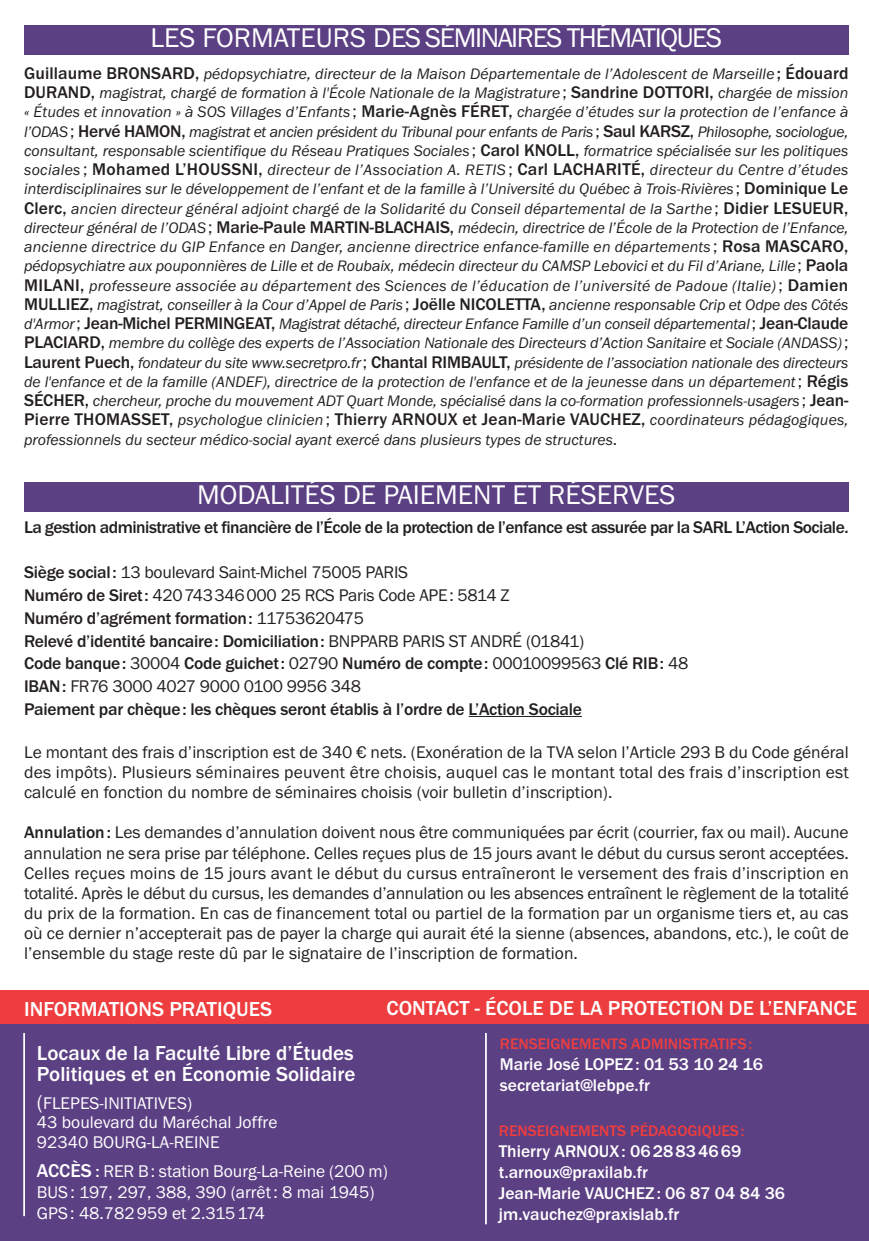
<style>
.page{position:relative;width:869px;height:1241px;background:#fff}
.page>*{position:absolute;margin:0;border:0;box-sizing:border-box;transform-origin:0 0}
.t1{font:28px "Franklin Gothic";letter-spacing:-.05em;color:#fff}
.t2{font:28px "Franklin Gothic";color:#fff}
.t3{font:500 21px/43.9px "Franklin Gothic";color:#fff}
.t4{font:17.5px/20.1px "Franklin Gothic";color:#231f20;text-align:justify}
.t5{font:500 17.5px/22.8px "Franklin Gothic";letter-spacing:-.015em;color:#231f20}
.t6{font:17.5px/19.2px "Franklin Gothic";color:#fff}
.t7{font:500 17.5px/21px "Franklin Gothic";color:#fff}
.t8{font:500 17.5px "Franklin Gothic";letter-spacing:.01em;color:#231f20}
.t9{font:italic 15.75px/19.2px "Franklin Gothic";color:#231f20;text-align:justify}
.t10{font:500 15.75px "Franklin Gothic";color:#ee3d3e}
.s1{font-weight:500;font-style:normal;font-size:17.5px}
.s2{font-style:normal;font-size:17.5px}
.s3{font-weight:400;font-style:italic;font-size:15.75px}
.s4{font-weight:400}
.s5{font-weight:500}
.s6{font-size:21px}
.s7{font-weight:500;font-size:19.25px}
</style>
<div class="page">
<div style="left:24px;top:25px;width:824px;height:30px;background:#5c4084"></div>
<div style="left:24px;top:482px;width:824px;height:30px;background:#5c4084"></div>
<hr style="left:468px;top:716px;width:113px;height:1px;background:#231f20">
<div style="left:0;top:990px;width:868px;height:250px;background:#5c4084"></div>
<div style="left:0;top:990px;width:868px;height:33px;background:#ee3d3e"></div>
<hr style="left:485px;top:1032px;width:1px;height:192px;background:#fff">
<hr style="left:23px;top:1032px;width:2px;height:183px;background:#fff">
<h1 class="t1" style="left:150px;top:28px;width:573px">LES FORMATEURS DES SÉMINAIRES THÉMATIQUES</h1>
<p class="t9" style="left:24px;top:65px;width:825px"><span class="s1">Guillaume BRONSARD,</span> pédopsychiatre, directeur de la Maison Départementale de l’Adolescent de Marseille <span class="s1">; Édouard DURAND,</span> magistrat, chargé de formation à l'École Nationale de la Magistrature <span class="s2">;</span> <span class="s1">Sandrine DOTTORI,</span> chargée de mission « Études et innovation » à SOS Villages d’Enfants <span class="s2">;</span> <span class="s1">Marie-Agnès FÉRET,</span> chargée d’études sur la protection de l’enfance à l’ODAS<span class="s2">;</span> <span class="s1">Hervé HAMON,</span> magistrat et ancien président du Tribunal pour enfants de Paris <span class="s2">;</span> <span class="s1">Saul KARSZ,</span> Philosophe, sociologue, consultant, responsable scientifique du Réseau Pratiques Sociales <span class="s2">;</span> <span class="s1">Carol KNOLL,</span> formatrice spécialisée sur les politiques sociales <span class="s2">;</span> <span class="s1">Mohamed L’HOUSSNI,</span> directeur de l’Association A. RETIS <span class="s2">;</span> <span class="s1">Carl LACHARITÉ,</span> directeur du Centre d’études interdisciplinaires sur le développement de l’enfant et de la famille à l’Université du Québec à Trois-Rivières <span class="s2">;</span> <span class="s1">Dominique Le Clerc,</span> ancien directeur général adjoint chargé de la Solidarité du Conseil départemental de la Sarthe <span class="s2">;</span> <span class="s1">Didier LESUEUR, </span>directeur général de l’ODAS<span class="s2">;</span> <span class="s1">Marie-Paule MARTIN-BLACHAIS,</span> médecin, directrice de l’École de la Protection de l’Enfance, ancienne directrice du GIP Enfance en Danger, ancienne directrice enfance-famille en départements <span class="s2">;</span> <span class="s1">Rosa MASCARO, </span>pédopsychiatre aux pouponnières de Lille et de Roubaix, médecin directeur du CAMSP Lebovici et du Fil d’Ariane, Lille<span class="s2">;</span> <span class="s1">Paola MILANI,</span> professeure associée au département des Sciences de l’éducation de l’université de Padoue (Italie) <span class="s2">;</span> <span class="s1">Damien MULLIEZ,</span> magistrat, conseiller à la Cour d’Appel de Paris <span class="s2">;</span> <span class="s1">Joëlle NICOLETTA,</span> ancienne responsable Crip et Odpe des Côtés d'Armor<span class="s2">;</span> <span class="s1">Jean-Michel PERMINGEAT,</span> Magistrat détaché, directeur Enfance Famille d’un conseil départemental<span class="s2">;</span> <span class="s1">Jean-Claude PLACIARD,</span> membre du collège des experts de l’Association Nationale des Directeurs d’Action Sanitaire et Sociale (ANDASS)<span class="s2">; </span><span class="s1">Laurent Puech,</span> fondateur du site www.secretpro.fr<span class="s2">;</span> <span class="s1">Chantal RIMBAULT,</span> présidente de l’association nationale des directeurs de l'enfance et de la famille (ANDEF), directrice de la protection de l'enfance et de la jeunesse dans un département<span class="s2">;</span> <span class="s1">Régis SÉCHER,</span> chercheur, proche du mouvement ADT Quart Monde, spécialisé dans la co-formation professionnels-usagers <span class="s2">;</span> <span class="s1">Jean-</span></p>
<p class="t8" style="left:24px;top:413px;width:825px">Pierre THOMASSET, <span class="s3">psychologue clinicien</span> <span class="s4">;</span> Thierry ARNOUX et Jean-Marie VAUCHEZ, <span class="s3">coordinateurs pédagogiques,</span></p>
<p class="t9" style="left:24px;top:431px;width:594px">professionnels du secteur médico-social ayant exercé dans plusieurs types de structures<span class="s2">.</span></p>
<h1 class="t2" style="left:197px;top:485px;width:479px">MODALITÉS DE PAIEMENT ET RÉSERVES</h1>
<p class="t5" style="left:24px;top:517px;width:825px">La gestion administrative et financière de l’École de la protection de l’enfance est assurée par la SARL L’Action Sociale.</p>
<p class="t5" style="left:24px;top:562px;width:665px">Siège social: <span class="s4">13 boulevard Saint-Michel 75005 PARIS<br></span>Numéro de Siret: <span class="s4">420743346000 25 RCS Paris Code APE: 5814 Z<br></span>Numéro d’agrément formation: <span class="s4">11753620475<br></span>Relevé d’identité bancaire: Domiciliation: <span class="s4">BNPPARB PARIS ST ANDRÉ (01841)<br></span>Code banque: <span class="s4">30004</span> Code guichet: <span class="s4">02790</span> Numéro de compte: <span class="s4">00010099563</span> Clé RIB: <span class="s4">48<br></span>IBAN: <span class="s4">FR76 3000 4027 9000 0100 9956 348<br></span>Paiement par chèque: les chèques seront établis à l’ordre de L’Action Sociale</p>
<p class="t4" style="left:24px;top:743px;width:825px">Le montant des frais d’inscription est de 340 € nets. (Exonération de la TVA selon l’Article 293 B du Code général des impôts). Plusieurs séminaires peuvent être choisis, auquel cas le montant total des frais d’inscription est calculé en fonction du nombre de séminaires choisis (voir bulletin d’inscription).</p>
<p class="t4" style="left:24px;top:823px;width:825px"><span class="s5">Annulation:</span> Les demandes d’annulation doivent nous être communiquées par écrit (courrier, fax ou mail). Aucune annulation ne sera prise par téléphone. Celles reçues plus de 15 jours avant le début du cursus seront acceptées.<br>Celles reçues moins de 15 jours avant le début du cursus entraîneront le versement des frais d’inscription en totalité. Après le début du cursus, les demandes d’annulation ou les absences entraînent le règlement de la totalité du prix de la formation. En cas de financement total ou partiel de la formation par un organisme tiers et, au cas où ce dernier n’accepterait pas de payer la charge qui aurait été la sienne (absences, abandons, etc.), le coût de l’ensemble du stage reste dû par le signataire de l’inscription de formation.</p>
<h2 class="t3" style="left:37px;top:988px;width:318px;text-indent:-13px">INFORMATIONS PRATIQUES<br>Locaux de la Faculté Libre d’Études</h2>
<h2 class="t3" style="left:37px;top:1053px;width:320px">Politiques et en Économie Solidaire</h2>
<p class="t6" style="left:37px;top:1094px;width:242px"><span class="s6">(</span>FLEPES-INITIATIVES)<br>43 boulevard du Maréchal Joffre<br>92340 BOURG-LA-REINE</p>
<p class="t6" style="left:37px;top:1161px;width:352px;line-height:21px"><span class="s7">ACCÈS</span> <span class="s5">:</span> RER B: station Bourg-La-Reine (200 m)<br>BUS : 197, 297, 388, 390 (arrêt: 8 mai 1945)<br>GPS : 48.782 959 et 2.315 174</p>
<h2 class="t3" style="left:386px;top:987px;width:471px">CONTACT - ÉCOLE DE LA PROTECTION DE L’ENFANCE</h2>
<p class="t10" style="left:499px;top:1037px;width:254px">RENSEIGNEMENTS ADMINISTRATIFS :</p>
<p class="t7" style="left:499px;top:1054px;width:264px">Marie José LOPEZ : 01 53 10 24 16 secretariat@lebpe.fr</p>
<p class="t10" style="left:498px;top:1124px;width:247px">RENSEIGNEMENTS PÉDAGOGIQUES :</p>
<p class="t7" style="left:498px;top:1141px;width:288px">Thierry ARNOUX : 06 28 83 46 69 t.arnoux@praxilab.fr<br>Jean-Marie VAUCHEZ : 06 87 04 84 36 jm.vauchez@praxislab.fr</p>
</div>
